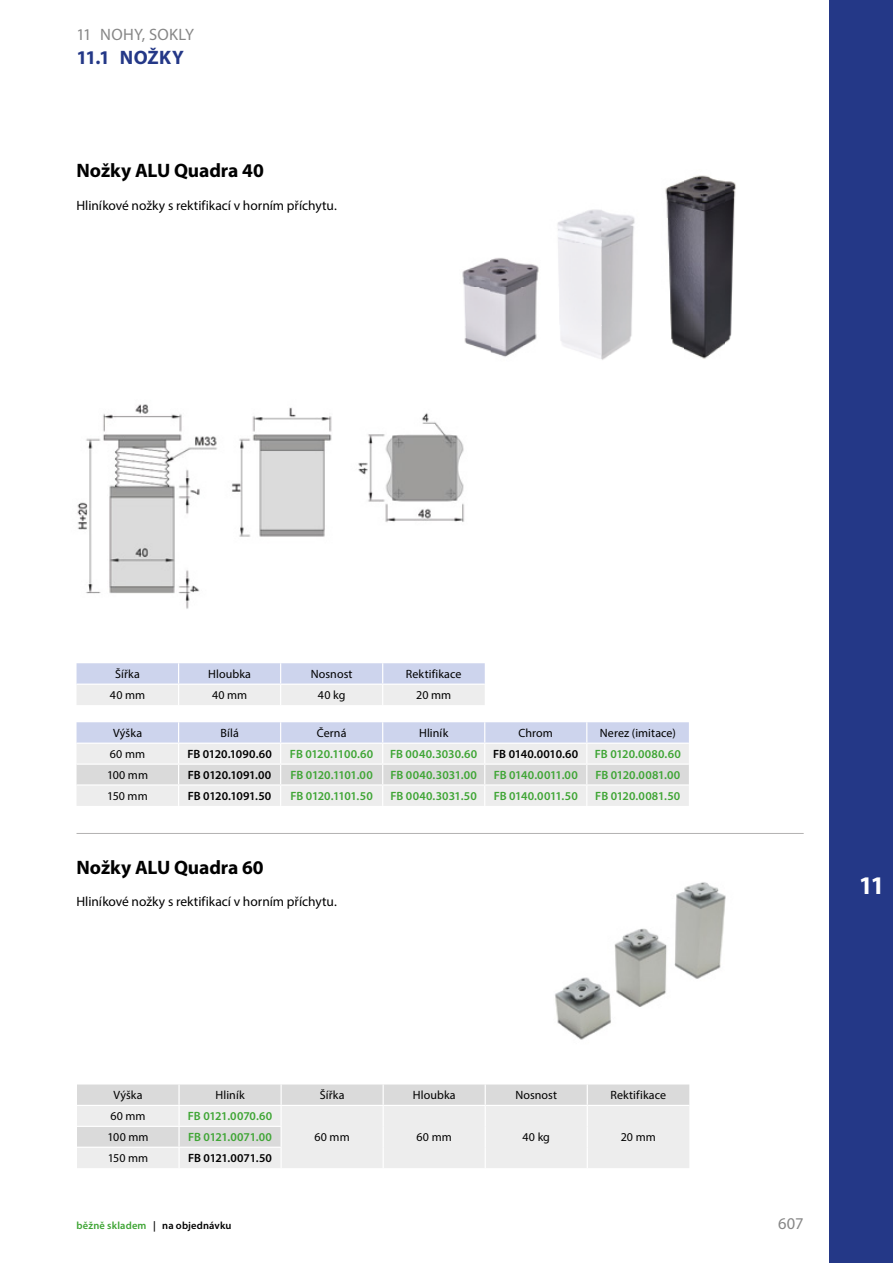
<style>
.page{position:relative;width:893px;height:1263px;background:#fff}
.page>*{position:absolute;margin:0;border:0;box-sizing:border-box;transform-origin:0 0}
.t1{font:700 25.5px "Myriad Pro";color:#fff}
.t2{font:700 19.5px "Myriad Pro";letter-spacing:-.005em;color:#000}
.t3{font:700 19.5px "Myriad Pro";letter-spacing:.02em;color:#243887}
.t4{font:16.5px "Myriad Pro";letter-spacing:.015em;color:#878787}
.t5{font:13.5px "Myriad Pro";letter-spacing:-.005em;color:#000}
.t6{font:12px "Myriad Pro";letter-spacing:.01em;color:#000}
.t7{font:600 12px "Myriad Pro";letter-spacing:-.005em;color:#3fa535}
.t8{font:600 12px "Myriad Pro";letter-spacing:-.01em;color:#000}
.t9{font:600 12px "Myriad Pro";letter-spacing:-.03em;color:#3fa535}
.t10{font:600 12px "Myriad Pro";letter-spacing:.015em;color:#3fa535}
.t11{font:600 10.5px "Myriad Pro";letter-spacing:.015em;color:#000}
.s1{color:#3fa535}
</style>
<div class="page">
<div style="left:829px;top:0;width:64px;height:1263px;background:#243887"></div>
<img style="left:665px;top:175px;width:71px;height:43px">
<img style="left:667px;top:218px;width:68px;height:141px">
<img style="left:557px;top:209px;width:46px;height:117px">
<img style="left:560px;top:326px;width:43px;height:34px">
<img style="left:603px;top:211px;width:32px;height:149px">
<img style="left:77px;top:404px;width:387px;height:205px">
<img style="left:462px;top:258px;width:77px;height:68px">
<img style="left:464px;top:326px;width:27px;height:26px">
<img style="left:491px;top:326px;width:46px;height:31px">
<img style="left:555px;top:882px;width:171px;height:158px">
<svg style="left:77px;top:663px;width:408px;height:42px;background:#dee1ed"></svg>
<svg style="left:77px;top:722px;width:612px;height:84px;background:#e1e3e9"></svg>
<svg style="left:77px;top:1084px;width:612px;height:84px;background:#e8e8e8"></svg>
<hr style="left:77px;top:833px;width:727px;height:1px;background:#b3b2b2">
<h3 class="t4" style="left:77px;top:25px;width:119px">11 NOHY, SOKLY</h3>
<h2 class="t3" style="left:77px;top:44px;width:109px">11.1 NOŽKY</h2>
<h2 class="t2" style="left:77px;top:158px;width:189px">Nožky ALU Quadra 40</h2>
<p class="t5" style="left:77px;top:197px;width:262px">Hliníkové nožky s rektifikací v horním příchytu.</p>
<p class="t6" style="left:115px;top:666px;width:26px">Šířka</p>
<p class="t6" style="left:208px;top:666px;width:44px">Hloubka</p>
<p class="t6" style="left:311px;top:666px;width:43px">Nosnost</p>
<p class="t6" style="left:406px;top:666px;width:57px">Rektifikace</p>
<p class="t6" style="left:110px;top:687px;width:37px">40 mm</p>
<p class="t6" style="left:212px;top:687px;width:37px">40 mm</p>
<p class="t6" style="left:318px;top:687px;width:29px">40 kg</p>
<p class="t6" style="left:416px;top:687px;width:36px">20 mm</p>
<p class="t6" style="left:113px;top:725px;width:31px">Výška</p>
<p class="t6" style="left:220px;top:725px;width:20px">Bílá</p>
<p class="t6" style="left:317px;top:725px;width:31px">Černá</p>
<p class="t6" style="left:419px;top:725px;width:31px">Hliník</p>
<p class="t6" style="left:519px;top:725px;width:36px">Chrom</p>
<p class="t6" style="left:600px;top:725px;width:77px">Nerez (imitace)</p>
<p class="t6" style="left:110px;top:746px;width:37px">60 mm</p>
<p class="t8" style="left:187px;top:746px;width:86px">FB 0120.1090.60</p>
<p class="t7" style="left:290px;top:746px;width:85px">FB 0120.1100.60</p>
<p class="t7" style="left:390px;top:746px;width:89px">FB 0040.3030.60</p>
<p class="t8" style="left:493px;top:746px;width:87px">FB 0140.0010.60</p>
<p class="t7" style="left:595px;top:746px;width:87px">FB 0120.0080.60</p>
<p class="t6" style="left:107px;top:767px;width:42px">100 mm</p>
<p class="t8" style="left:188px;top:767px;width:85px">FB 0120.1091.00</p>
<p class="t9" style="left:290px;top:767px;width:84px">FB 0120.1101.00</p>
<p class="t10" style="left:390px;top:767px;width:88px">FB 0040.3031.00</p>
<p class="t7" style="left:494px;top:767px;width:86px">FB 0140.0011.00</p>
<p class="t7" style="left:595px;top:767px;width:86px">FB 0120.0081.00</p>
<p class="t6" style="left:107px;top:788px;width:42px">150 mm</p>
<p class="t8" style="left:188px;top:788px;width:85px">FB 0120.1091.50</p>
<p class="t9" style="left:290px;top:788px;width:84px">FB 0120.1101.50</p>
<p class="t7" style="left:390px;top:788px;width:88px">FB 0040.3031.50</p>
<p class="t7" style="left:494px;top:788px;width:86px">FB 0140.0011.50</p>
<p class="t7" style="left:595px;top:788px;width:86px">FB 0120.0081.50</p>
<h2 class="t2" style="left:77px;top:854px;width:189px">Nožky ALU Quadra 60</h2>
<p class="t5" style="left:77px;top:893px;width:262px">Hliníkové nožky s rektifikací v horním příchytu.</p>
<p class="t6" style="left:113px;top:1087px;width:31px">Výška</p>
<p class="t6" style="left:216px;top:1087px;width:31px">Hliník</p>
<p class="t6" style="left:320px;top:1087px;width:26px">Šířka</p>
<p class="t6" style="left:413px;top:1087px;width:44px">Hloubka</p>
<p class="t6" style="left:515px;top:1087px;width:43px">Nosnost</p>
<p class="t6" style="left:610px;top:1087px;width:57px">Rektifikace</p>
<p class="t6" style="left:110px;top:1108px;width:37px">60 mm</p>
<p class="t7" style="left:188px;top:1108px;width:86px">FB 0121.0070.60</p>
<p class="t6" style="left:108px;top:1129px;width:42px">100 mm</p>
<p class="t7" style="left:188px;top:1129px;width:85px">FB 0121.0071.00</p>
<p class="t6" style="left:315px;top:1129px;width:37px">60 mm</p>
<p class="t6" style="left:417px;top:1129px;width:37px">60 mm</p>
<p class="t6" style="left:523px;top:1129px;width:29px">40 kg</p>
<p class="t6" style="left:621px;top:1129px;width:36px">20 mm</p>
<p class="t6" style="left:108px;top:1150px;width:42px">150 mm</p>
<p class="t8" style="left:188px;top:1150px;width:85px">FB 0121.0071.50</p>
<p class="t11" style="left:77px;top:1219px;width:156px"><span class="s1">běžně skladem</span> | na objednávku</p>
<h1 class="t1" style="left:859px;top:868px;width:27px">11</h1>
<h3 class="t4" style="left:778px;top:1213px;width:27px">607</h3>
</div>
